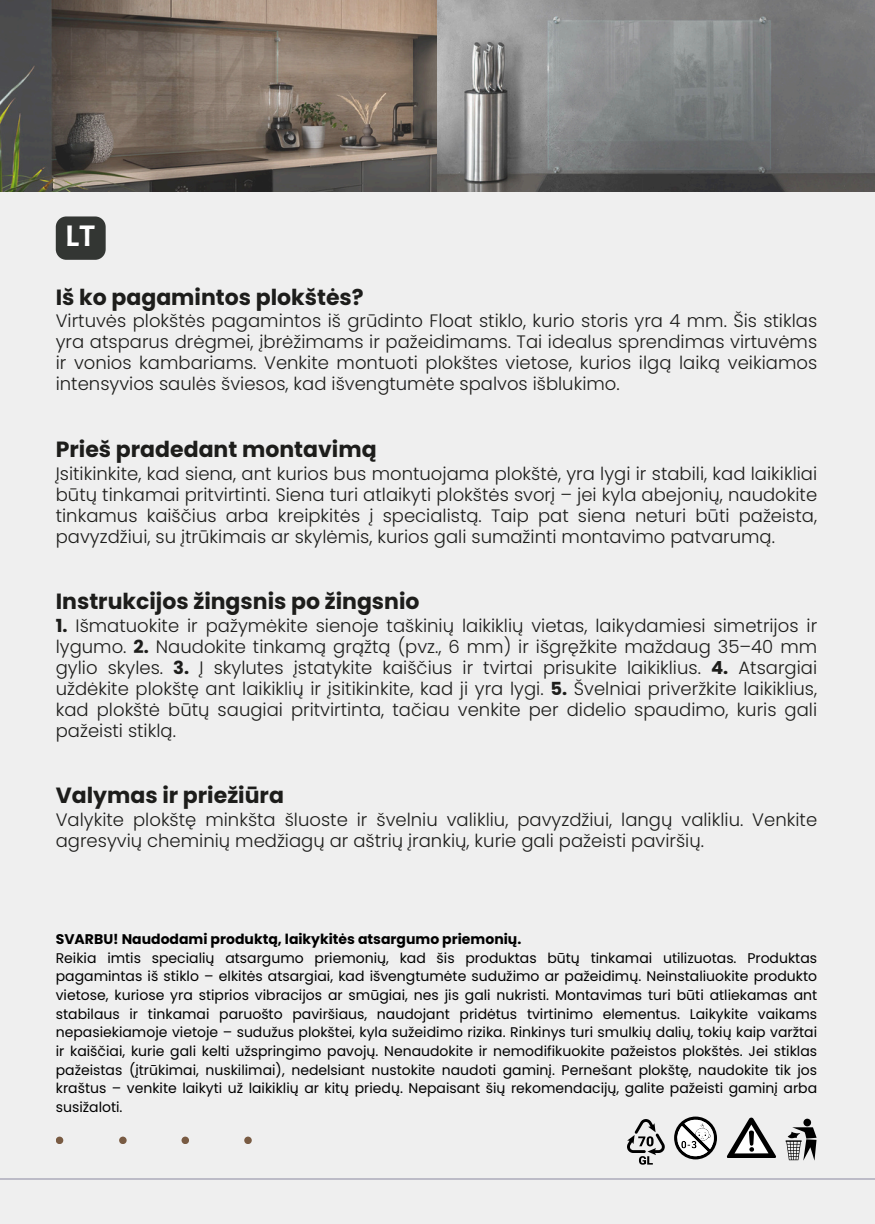
<style>
.page{position:relative;width:875px;height:1224px;background:#fff}
.page>*{position:absolute;margin:0;border:0;box-sizing:border-box;transform-origin:0 0}
.t1{font:700 32px "Alegreya Sans";color:#fff}
.t2{font:700 22px "Poppins";color:#1d1d1b}
.t3{font:300 18px/21px "Poppins";color:#1d1d1b;text-align:justify}
.t4{font:14px/18.6px "Poppins";color:#000;text-align:justify}
.t5{font:700 14px "Poppins";color:#000}
.s1{font-weight:700}
</style>
<div class="page">
<div style="left:0;top:0;width:874px;height:1224px;background:#ededed"></div>
<hr style="left:0;top:1178px;width:874px;height:2px;background:#b1b0be">
<img style="left:0;top:0;width:873px;height:192px">
<div style="left:56px;top:1137px;width:7px;height:7px;background:#795b43;border-radius:50%"></div>
<div style="left:119px;top:1137px;width:8px;height:7px;background:#795b43;border-radius:50%"></div>
<div style="left:181px;top:1137px;width:8px;height:7px;background:#795b43;border-radius:50%"></div>
<div style="left:244px;top:1137px;width:8px;height:7px;background:#795b43;border-radius:50%"></div>
<div style="left:56px;top:216px;width:49px;height:44px;background:#333633;border-radius:10px"></div>
<svg style="left:627px;top:1119px;width:37px;height:46px"></svg>
<svg style="left:674px;top:1116px;width:42px;height:44px"></svg>
<svg style="left:727px;top:1118px;width:48px;height:40px"></svg>
<svg style="left:785px;top:1119px;width:31px;height:42px"></svg>
<p class="t1" style="left:65px;top:221px;width:31px">LT</p>
<p class="t2" style="left:56px;top:282px;width:309px">Iš ko pagamintos plokštės?</p>
<p class="t3" style="left:56px;top:311px;width:762px">Virtuvės plokštės pagamintos iš grūdinto Float stiklo, kurio storis yra 4 mm. Šis stiklas yra atsparus drėgmei, įbrėžimams ir pažeidimams. Tai idealus sprendimas virtuvėms ir vonios kambariams. Venkite montuoti plokštes vietose, kurios ilgą laiką veikiamos intensyvios saulės šviesos, kad išvengtumėte spalvos išblukimo.</p>
<p class="t2" style="left:56px;top:434px;width:322px">Prieš pradedant montavimą</p>
<p class="t3" style="left:56px;top:463px;width:762px">Įsitikinkite, kad siena, ant kurios bus montuojama plokštė, yra lygi ir stabili, kad laikikliai būtų tinkamai pritvirtinti. Siena turi atlaikyti plokštės svorį – jei kyla abejonių, naudokite tinkamus kaiščius arba kreipkitės į specialistą. Taip pat siena neturi būti pažeista, pavyzdžiui, su įtrūkimais ar skylėmis, kurios gali sumažinti montavimo patvarumą.</p>
<h2 class="t2" style="left:56px;top:586px;width:365px">Instrukcijos žingsnis po žingsnio</h2>
<h2 class="t3" style="left:56px;top:615px;width:762px"><span class="s1">1.</span> Išmatuokite ir pažymėkite sienoje taškinių laikiklių vietas, laikydamiesi simetrijos ir lygumo. <span class="s1">2.</span> Naudokite tinkamą grąžtą (pvz., 6 mm) ir išgręžkite maždaug 35–40 mm gylio skyles. <span class="s1">3.</span> Į skylutes įstatykite kaiščius ir tvirtai prisukite laikiklius. <span class="s1">4.</span> Atsargiai uždėkite plokštę ant laikiklių ir įsitikinkite, kad ji yra lygi. <span class="s1">5.</span> Švelniai priveržkite laikiklius,</h2>
<h2 class="t3" style="left:56px;top:699px;width:762px">kad plokštė būtų saugiai pritvirtinta, tačiau venkite per didelio spaudimo, kuris gali pažeisti stiklą.</h2>
<h2 class="t2" style="left:56px;top:780px;width:229px">Valymas ir priežiūra</h2>
<h2 class="t3" style="left:56px;top:809px;width:762px">Valykite plokštę minkšta šluoste ir švelniu valikliu, pavyzdžiui, langų valikliu. Venkite agresyvių cheminių medžiagų ar aštrių įrankių, kurie gali pažeisti paviršių.</h2>
<h1 class="t5" style="left:56px;top:929px;width:467px">SVARBU! Naudodami produktą, laikykitės atsargumo priemonių.</h1>
<h2 class="t4" style="left:56px;top:949px;width:762px">Reikia imtis specialių atsargumo priemonių, kad šis produktas būtų tinkamai utilizuotas. Produktas pagamintas iš stiklo – elkitės atsargiai, kad išvengtumėte sudužimo ar pažeidimų. Neinstaliuokite produkto vietose, kuriose yra stiprios vibracijos ar smūgiai, nes jis gali nukristi. Montavimas turi būti atliekamas ant stabilaus ir tinkamai paruošto paviršiaus, naudojant pridėtus tvirtinimo elementus. Laikykite vaikams nepasiekiamoje vietoje – sudužus plokštei, kyla sužeidimo rizika. Rinkinys turi smulkių dalių, tokių kaip varžtai ir kaiščiai, kurie gali kelti užspringimo pavojų. Nenaudokite ir nemodifikuokite pažeistos plokštės. Jei stiklas pažeistas (įtrūkimai, nuskilimai), nedelsiant nustokite naudoti gaminį. Pernešant plokštę, naudokite tik jos kraštus – venkite laikyti už laikiklių ar kitų priedų. Nepaisant šių rekomendacijų, galite pažeisti gaminį arba susižaloti.</h2>
</div>
